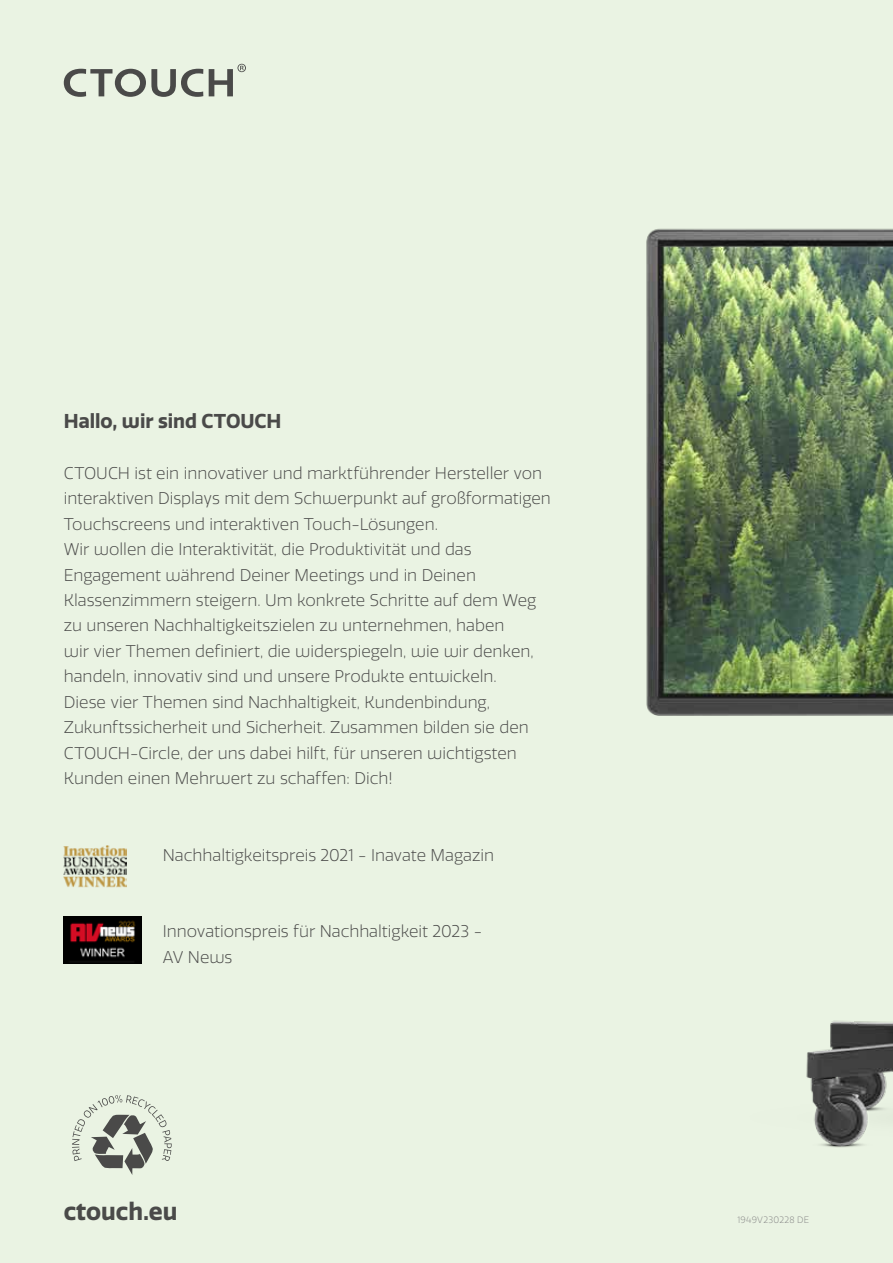
<style>
.page{position:relative;width:893px;height:1263px;background:#eaf3e3}
.page>*{position:absolute;margin:0;border:0;box-sizing:border-box;transform-origin:0 0}
.t1{font:700 24px "Quatro";color:#4a4a49}
.t2{font:700 19.5px "Quatro";color:#4a4a49}
.t3{font:300 16.5px/25.5px "Quatro";color:#4a4a49}
.t4{font:300 9px "Quatro";letter-spacing:.025em;color:#878787}
</style>
<div class="page">
<svg style="left:64px;top:69px;width:139px;height:28px"></svg>
<svg style="left:209px;top:64px;width:37px;height:32px"></svg>
<img style="left:646px;top:228px;width:247px;height:920px">
<svg style="left:72px;top:1095px;width:100px;height:80px"></svg>
<img style="left:64px;top:845px;width:62px;height:43px">
<img style="left:64px;top:916px;width:78px;height:47px">
<p class="t2" style="left:64px;top:409px;width:219px">Hallo, wir sind CTOUCH</p>
<p class="t3" style="left:64px;top:460px;width:488px">CTOUCH ist ein innovativer und marktführender Hersteller von interaktiven Displays mit dem Schwerpunkt auf großformatigen Touchscreens und interaktiven Touch-Lösungen.<br>Wir wollen die Interaktivität, die Produktivität und das Engagement während Deiner Meetings und in Deinen Klassenzimmern steigern. Um konkrete Schritte auf dem Weg zu unseren Nachhaltigkeitszielen zu unternehmen, haben<br>wir vier Themen definiert, die widerspiegeln, wie wir denken, handeln, innovativ sind und unsere Produkte entwickeln.<br>Diese vier Themen sind Nachhaltigkeit, Kundenbindung, Zukunftssicherheit und Sicherheit. Zusammen bilden sie den CTOUCH-Circle, der uns dabei hilft, für unseren wichtigsten Kunden einen Mehrwert zu schaffen: Dich!</p>
<p class="t3" style="left:163px;top:843px;width:333px">Nachhaltigkeitspreis 2021 - Inavate Magazin</p>
<p class="t3" style="left:163px;top:919px;width:321px">Innovationspreis für Nachhaltigkeit 2023 -<br>AV News</p>
<h1 class="t1" style="left:64px;top:1197px;width:115px">ctouch.eu</h1>
<p class="t4" style="left:737px;top:1214px;width:73px">1949V230228 DE</p>
</div>
